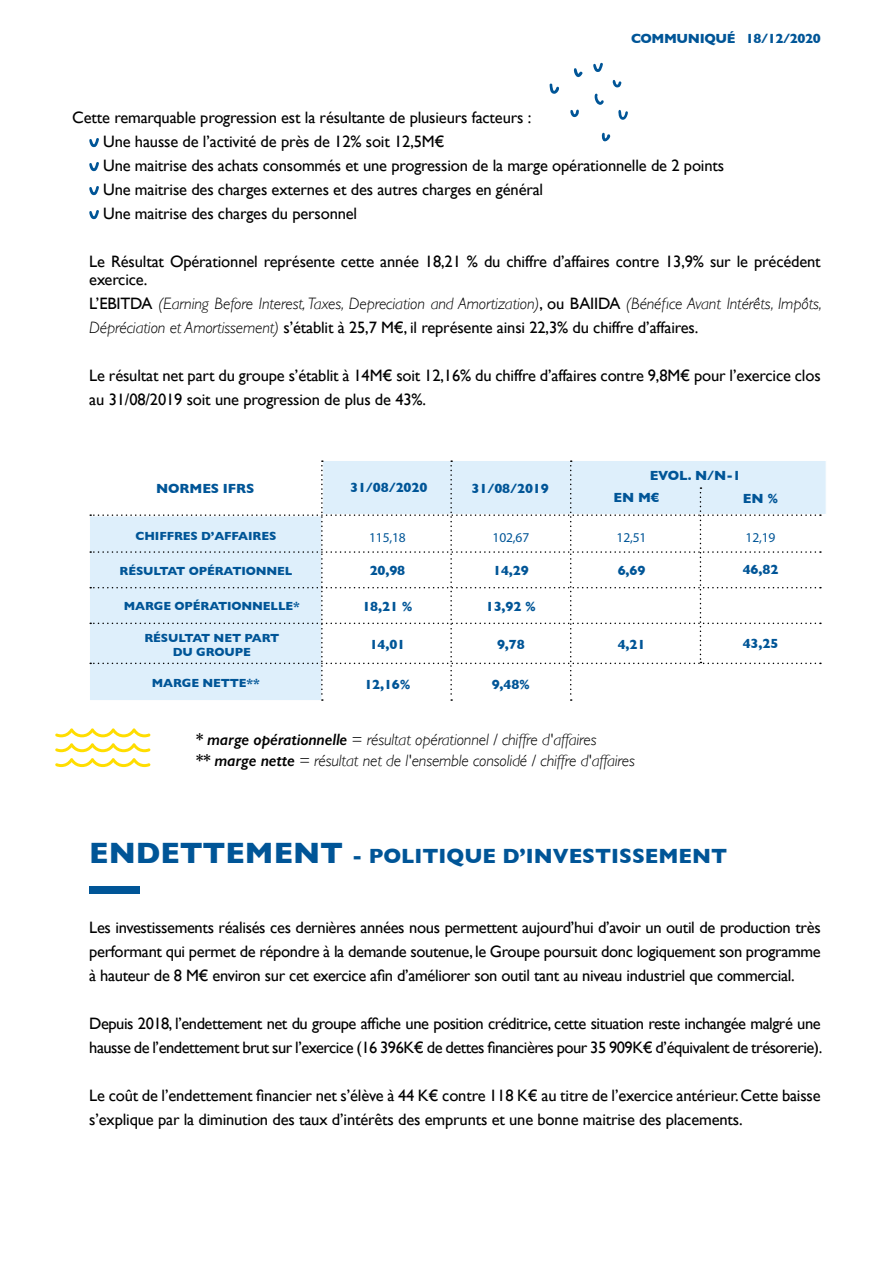
<style>
.page{position:relative;width:893px;height:1263px;background:#fff}
.page>*{position:absolute;margin:0;border:0;box-sizing:border-box;transform-origin:0 0}
.t1{font:700 21px "Gill Sans";color:#005597}
.t2{font:16.5px/24px "Gill Sans";letter-spacing:-.01em;color:#000}
.t3{font:italic 300 16.5px/24px "Gill Sans";letter-spacing:-.01em;color:#000}
.t4{font:16.5px/24px "Gill Sans";letter-spacing:-.03em;color:#000}
.t5{font:700 13.5px/22.8px "Gill Sans";letter-spacing:-.01em;color:#005597}
.t6{font:13.5px "Myriad Pro";letter-spacing:-.01em;color:#005597}
.t7{font:700 13.5px "Gill Sans";letter-spacing:-.03em;color:#005597}
.t8{font:700 12px/13.5px "Gill Sans";letter-spacing:-.01em;color:#005597;text-align:center}
.s1{font-weight:400;font-style:normal}
.s2{font-weight:600}
.s3{font-size:30px}
</style>
<div class="page">
<svg style="left:618px;top:110px;width:10px;height:10px"></svg>
<svg style="left:612px;top:80px;width:9px;height:8px"></svg>
<svg style="left:593px;top:63px;width:10px;height:9px"></svg>
<svg style="left:594px;top:93px;width:10px;height:12px"></svg>
<svg style="left:573px;top:68px;width:10px;height:10px"></svg>
<svg style="left:570px;top:109px;width:9px;height:8px"></svg>
<svg style="left:601px;top:132px;width:10px;height:10px"></svg>
<svg style="left:550px;top:83px;width:9px;height:11px"></svg>
<svg style="left:55px;top:728px;width:96px;height:9px"></svg>
<svg style="left:55px;top:743px;width:96px;height:9px"></svg>
<svg style="left:55px;top:758px;width:96px;height:9px"></svg>
<svg style="left:89px;top:138px;width:10px;height:10px"></svg>
<svg style="left:89px;top:162px;width:10px;height:10px"></svg>
<svg style="left:89px;top:186px;width:10px;height:10px"></svg>
<svg style="left:89px;top:210px;width:10px;height:10px"></svg>
<svg style="left:90px;top:460px;width:731px;height:241px"></svg>
<div style="left:89px;top:886px;width:51px;height:8px;background:#005597"></div>
<p class="t7" style="left:631px;top:28px;width:191px">COMMUNIQUÉ 18/12/2020</p>
<p class="t2" style="left:103px;top:105px;width:622px;text-indent:-31px">Cette remarquable progression est la résultante de plusieurs facteurs :<br>Une hausse de l’activité de près de 12% soit 12,5M€<br>Une maitrise des achats consommés et une progression de la marge opérationnelle de 2 points Une maitrise des charges externes et des autres charges en général<br>Une maitrise des charges du personnel</p>
<p class="t2" style="left:89px;top:252px;width:733px;line-height:18px">Le Résultat Opérationnel représente cette année 18,21 % du chiffre d’affaires contre 13,9% sur le précédent exercice.</p>
<p class="t3" style="left:89px;top:292px;width:734px"><span class="s1">L’EBITDA</span> (Earning Before Interest, Taxes, Depreciation and Amortization)<span class="s1">, ou BAIIDA</span> (Bénéfice Avant Intérêts, Impôts,<br>Dépréciation et Amortissement) <span class="s1">s’établit à 25,7 M€, il représente ainsi 22,3% du chiffre d’affaires.</span></p>
<p class="t2" style="left:89px;top:363px;width:733px">Le résultat net part du groupe s’établit à 14M€ soit 12,16% du chiffre d’affaires contre 9,8M€ pour l’exercice clos au 31/08/2019 soit une progression de plus de 43%.</p>
<p class="t5" style="left:156px;top:477px;width:100px">NORMES IFRS</p>
<p class="t5" style="left:350px;top:476px;width:79px">31/08/2020</p>
<p class="t5" style="left:472px;top:477px;width:79px">31/08/2019</p>
<p class="t5" style="left:613px;top:463px;width:129px;text-indent:36px">EVOL. N/N-1<br>EN M€</p>
<p class="t5" style="left:743px;top:486px;width:37px">EN %</p>
<p class="t8" style="left:136px;top:529px;width:142px">CHIFFRES D’AFFAIRES</p>
<p class="t6" style="left:617px;top:529px;width:31px">12,51</p>
<p class="t5" style="left:618px;top:558px;width:29px">6,69</p>
<p class="t6" style="left:369px;top:529px;width:38px">115,18</p>
<p class="t5" style="left:370px;top:558px;width:37px">20,98</p>
<p class="t5" style="left:362px;top:595px;width:52px">18,21 %</p>
<p class="t6" style="left:493px;top:529px;width:38px">102,67</p>
<p class="t5" style="left:493px;top:558px;width:37px">14,29</p>
<p class="t5" style="left:486px;top:595px;width:52px">13,92 %</p>
<p class="t8" style="left:120px;top:564px;width:174px">RÉSULTAT OPÉRATIONNEL</p>
<p class="t8" style="left:124px;top:599px;width:178px">MARGE OPÉRATIONNELLE*</p>
<p class="t8" style="left:144px;top:631px;width:136px">RÉSULTAT NET PART<br>DU GROUPE</p>
<p class="t5" style="left:370px;top:632px;width:37px">14,01</p>
<p class="t5" style="left:497px;top:632px;width:29px">9,78</p>
<p class="t5" style="left:618px;top:632px;width:29px">4,21</p>
<p class="t8" style="left:152px;top:676px;width:110px">MARGE NETTE**</p>
<p class="t5" style="left:364px;top:673px;width:48px">12,16%</p>
<p class="t5" style="left:492px;top:673px;width:40px">9,48%</p>
<p class="t3" style="left:196px;top:729px;width:441px;line-height:21px"><span class="s2">* marge opérationnelle</span> = résultat opérationnel / chiffre d'affaires<br><span class="s2">** marge nette</span> = résultat net de l'ensemble consolidé / chiffre d'affaires</p>
<p class="t6" style="left:746px;top:529px;width:31px">12,19</p>
<p class="t5" style="left:743px;top:558px;width:37px">46,82</p>
<p class="t5" style="left:743px;top:632px;width:37px">43,25</p>
<p class="t1" style="left:89px;top:839px;width:640px"><span class="s3">ENDETTEMENT</span> - POLITIQUE D’INVESTISSEMENT</p>
<p class="t2" style="left:89px;top:915px;width:733px;text-align:justify">Les investissements réalisés ces dernières années nous permettent aujourd’hui d’avoir un outil de production très performant qui permet de répondre à la demande soutenue, le Groupe poursuit donc logiquement son programme à hauteur de 8 M€ environ sur cet exercice afin d’améliorer son outil tant au niveau industriel que commercial.</p>
<p class="t4" style="left:89px;top:1011px;width:735px">Depuis 2018, l’endettement net du groupe affiche une position créditrice, cette situation reste inchangée malgré une hausse de l’endettement brut sur l’exercice (16 396K€ de dettes financières pour 35 909K€ d’équivalent de trésorerie).</p>
<p class="t2" style="left:89px;top:1083px;width:733px">Le coût de l’endettement financier net s’élève à 44 K€ contre 118 K€ au titre de l’exercice antérieur. Cette baisse s’explique par la diminution des taux d’intérêts des emprunts et une bonne maitrise des placements.</p>
</div>
